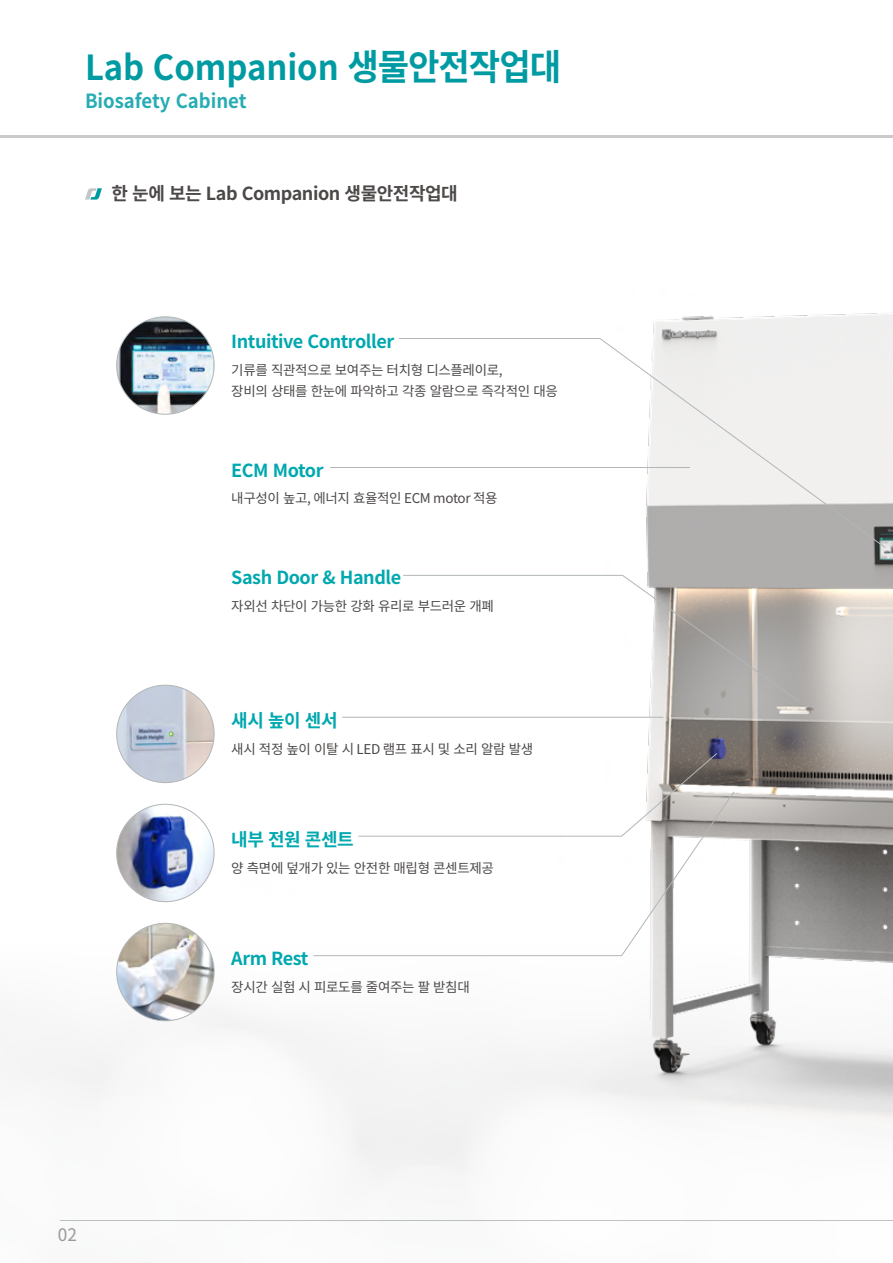
<style>
.page{position:relative;width:893px;height:1263px;background:#fff}
.page>*{position:absolute;margin:0;border:0;box-sizing:border-box;transform-origin:0 0}
.t1{font:700 34.5px "Noto Sans CJ Kkr";color:#009ba2;scale:.95 1}
.t2{font:700 19.5px "Noto Sans CJ Kkr";color:#26acb3;scale:.95 1}
.t3{font:700 18px "Noto Sans CJ Kkr";letter-spacing:-.025em;color:#00a8af}
.t4{font:700 18px "Noto Sans CJ Kkr";letter-spacing:-.025em;color:#4c4948}
.t5{font:17.25px "Noto Sans CJ Kkr";color:#898989}
.t6{font:13.5px/21px "Noto Sans CJ Kkr";letter-spacing:-.025em;color:#4c4948}
.s1{font-size:36px}
</style>
<div class="page">
<hr style="left:0;top:135px;width:893px;height:2px;background:#c9caca">
<img style="left:11px;top:924px;width:882px;height:297px">
<img style="left:238px;top:313px;width:655px;height:892px">
<svg style="left:85px;top:188px;width:17px;height:12px"></svg>
<hr style="left:330px;top:467px;width:360px;height:1px;background:#b2b6b6">
<svg style="left:402px;top:575px;width:398px;height:128px"></svg>
<svg style="left:398px;top:338px;width:488px;height:211px"></svg>
<svg style="left:358px;top:752px;width:360px;height:39px"></svg>
<svg style="left:313px;top:791px;width:422px;height:165px"></svg>
<img style="left:117px;top:317px;width:97px;height:97px;border-radius:49px">
<img style="left:117px;top:804px;width:97px;height:98px;border-radius:49px">
<img style="left:117px;top:685px;width:97px;height:98px;border-radius:49px">
<img style="left:117px;top:923px;width:97px;height:98px;border-radius:49px">
<hr style="left:342px;top:717px;width:321px;height:1px;background:#b2b6b6">
<h1 class="t1" style="left:85px;top:48px;width:503px">Lab Companion <span class="s1">생물안전작업대</span></h1>
<h2 class="t2" style="left:85px;top:89px;width:172px">Biosafety Cabinet</h2>
<h3 class="t4" style="left:112px;top:183px;width:348px">한 눈에 보는 Lab Companion 생물안전작업대</h3>
<h3 class="t3" style="left:231px;top:331px;width:164px">Intuitive Controller</h3>
<p class="t6" style="left:231px;top:359px;width:328px">기류를 직관적으로 보여주는 터치형 디스플레이로,<br>장비의 상태를 한눈에 파악하고 각종 알람으로 즉각적인 대응</p>
<h3 class="t3" style="left:231px;top:460px;width:94px">ECM Motor</h3>
<p class="t6" style="left:231px;top:488px;width:268px">내구성이 높고, 에너지 효율적인 ECM motor 적용</p>
<h3 class="t3" style="left:231px;top:568px;width:171px">Sash Door &amp; Handle</h3>
<p class="t6" style="left:231px;top:596px;width:264px">자외선 차단이 가능한 강화 유리로 부드러운 개폐</p>
<h3 class="t3" style="left:231px;top:710px;width:108px">새시 높이 센서</h3>
<p class="t6" style="left:231px;top:738px;width:303px">새시 적정 높이 이탈 시 LED 램프 표시 및 소리 알람 발생</p>
<h3 class="t3" style="left:231px;top:829px;width:124px">내부 전원 콘센트</h3>
<p class="t6" style="left:231px;top:857px;width:264px">양 측면에 덮개가 있는 안전한 매립형 콘센트제공</p>
<h3 class="t3" style="left:231px;top:948px;width:79px">Arm Rest</h3>
<p class="t6" style="left:231px;top:976px;width:240px">장시간 실험 시 피로도를 줄여주는 팔 받침대</p>
<p class="t5" style="left:58px;top:1225px;width:21px">02</p>
</div>
